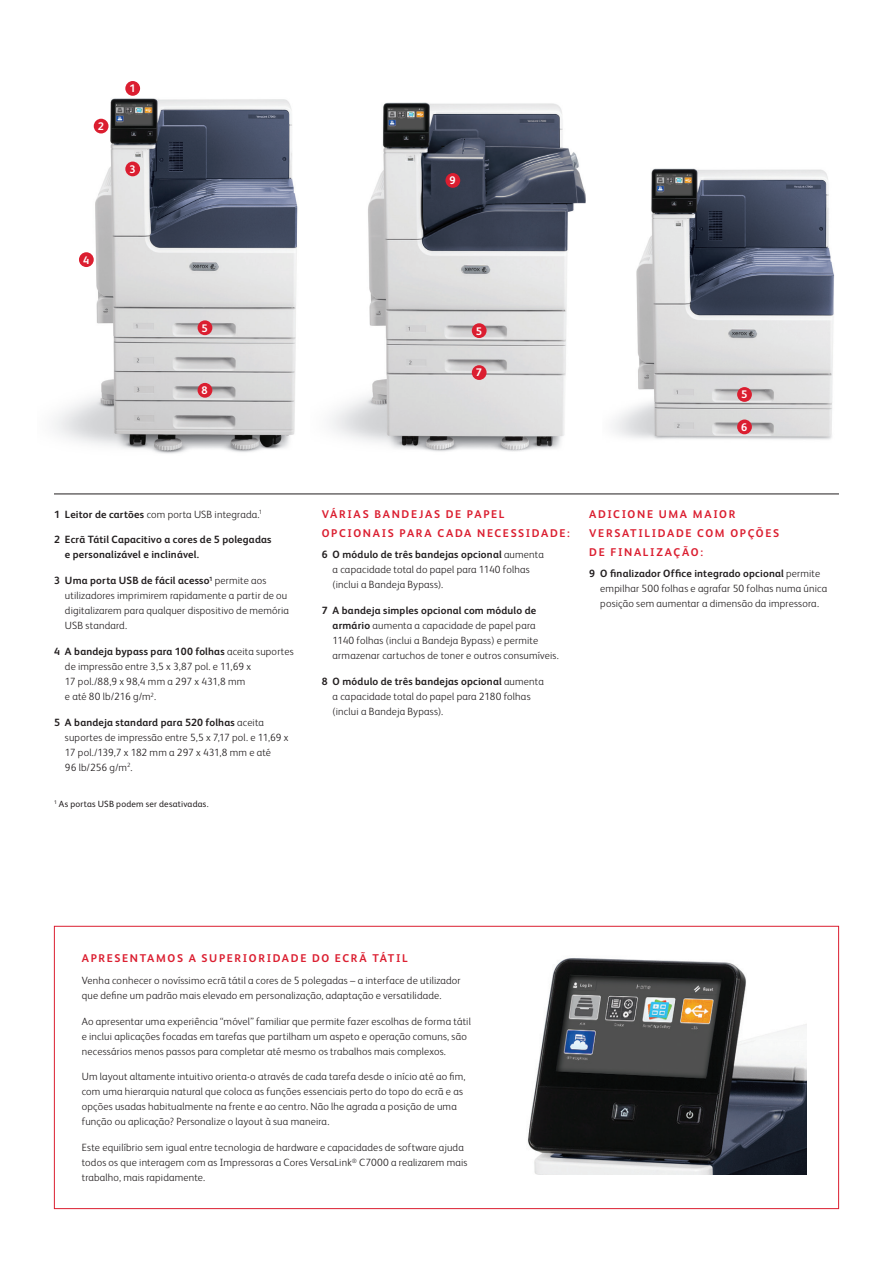
<style>
.page{position:relative;width:893px;height:1263px;background:#fff}
.page>*{position:absolute;margin:0;border:0;box-sizing:border-box;transform-origin:0 0}
.Body_Subhead_8_5_12{font:700 11.25px/18.8px "Xerox Sans";letter-spacing:.15em;color:#db1e30}
.t1{font:700 10.95px "Xerox Sans";color:#fff}
.Body_Text_7_10{font:300 10.5px/15px "Xerox Sans";letter-spacing:.02em;color:#231f20}
.Body_Text_7_10-2{font:700 10.5px/15px "Xerox Sans";letter-spacing:.015em;color:#231f20}
.Legal{font:9px "Xerox Sans";letter-spacing:.025em;color:#231f20}
.s1{font-weight:700}
</style>
<div class="page">
<img style="left:53px;top:91px;width:245px;height:363px">
<img style="left:330px;top:102px;width:256px;height:350px">
<img style="left:527px;top:958px;width:280px;height:216px">
<div style="left:472px;top:323px;width:15px;height:15px;background:#db1e30;border-radius:50%"></div>
<div style="left:472px;top:365px;width:15px;height:15px;background:#db1e30;border-radius:50%"></div>
<div style="left:445px;top:173px;width:15px;height:15px;background:#db1e30;border-radius:50%"></div>
<img style="left:613px;top:168px;width:221px;height:272px">
<div style="left:737px;top:387px;width:15px;height:15px;background:#db1e30;border-radius:50%"></div>
<div style="left:737px;top:419px;width:15px;height:15px;background:#db1e30;border-radius:50%"></div>
<div style="left:125px;top:81px;width:15px;height:15px;background:#db1e30;border-radius:50%"></div>
<div style="left:125px;top:162px;width:15px;height:14px;background:#db1e30;border-radius:50%"></div>
<div style="left:94px;top:119px;width:15px;height:14px;background:#db1e30;border-radius:50%"></div>
<div style="left:79px;top:252px;width:15px;height:15px;background:#db1e30;border-radius:50%"></div>
<div style="left:198px;top:320px;width:14px;height:15px;background:#db1e30;border-radius:50%"></div>
<div style="left:198px;top:383px;width:14px;height:15px;background:#db1e30;border-radius:50%"></div>
<hr style="left:54px;top:494px;width:785px;height:1px;background:#231f20">
<p class="t1" style="left:98px;top:119px;width:8px">2</p>
<p class="t1" style="left:129px;top:81px;width:8px">1</p>
<p class="t1" style="left:129px;top:162px;width:8px">3</p>
<p class="t1" style="left:83px;top:252px;width:8px">4</p>
<p class="t1" style="left:202px;top:320px;width:8px">5</p>
<p class="t1" style="left:202px;top:383px;width:8px">8</p>
<p class="t1" style="left:449px;top:173px;width:8px">9</p>
<p class="t1" style="left:476px;top:323px;width:8px">5</p>
<p class="t1" style="left:476px;top:365px;width:8px">7</p>
<p class="t1" style="left:741px;top:387px;width:8px">5</p>
<p class="t1" style="left:741px;top:419px;width:8px">6</p>
<p class="Body_Text_7_10" style="left:54px;top:506px;width:210px"><span class="s1">1 Leitor de cartões</span> com porta USB integrada.<sup>1</sup></p>
<p class="Body_Text_7_10-2" style="left:65px;top:532px;width:208px;text-indent:-11px">2 Ecrã Tátil Capacitivo a cores de 5 polegadas e personalizável e inclinável.</p>
<p class="Body_Text_7_10" style="left:65px;top:573px;width:226px;text-indent:-11px"><span class="s1">3 Uma porta USB de fácil acesso</span><sup>1</sup> permite aos utilizadores imprimirem rapidamente a partir de ou digitalizarem para qualquer dispositivo de memória USB standard.</p>
<p class="Body_Text_7_10" style="left:65px;top:643px;width:230px;text-indent:-11px"><span class="s1">4 A bandeja bypass para 100 folhas</span> aceita suportes de impressão entre 3,5 x 3,87 pol. e 11,69 x<br>17 pol./88,9 x 98,4 mm a 297 x 431,8 mm<br>e até 80 lb/216 g/m<sup>2</sup>.</p>
<p class="Body_Text_7_10" style="left:65px;top:714px;width:225px;text-indent:-11px"><span class="s1">5 A bandeja standard para 520 folhas</span> aceita suportes de impressão entre 5,5 x 7,17 pol. e 11,69 x 17 pol./139,7 x 182 mm a 297 x 431,8 mm e até<br>96 lb/256 g/m<sup>2</sup>.</p>
<p class="Legal" style="left:54px;top:798px;width:156px"><sup>1</sup> As portas USB podem ser desativadas.</p>
<p class="Body_Subhead_8_5_12" style="left:322px;top:504px;width:250px">VÁRIAS BANDEJAS DE PAPEL<br>OPCIONAIS PARA CADA NECESSIDADE:</p>
<p class="Body_Text_7_10" style="left:333px;top:547px;width:213px;text-indent:-11px"><span class="s1">6 O módulo de três bandejas opcional</span> aumenta a capacidade total do papel para 1140 folhas (inclui a Bandeja Bypass).</p>
<p class="Body_Text_7_10" style="left:333px;top:603px;width:228px;text-indent:-11px"><span class="s1">7 A bandeja simples opcional com módulo de armário</span> aumenta a capacidade de papel para 1140 folhas (inclui a Bandeja Bypass) e permite armazenar cartuchos de toner e outros consumíveis.</p>
<p class="Body_Text_7_10" style="left:333px;top:673px;width:213px;text-indent:-11px"><span class="s1">8 O módulo de três bandejas opcional</span> aumenta a capacidade total do papel para 2180 folhas (inclui a Bandeja Bypass).</p>
<p class="Body_Subhead_8_5_12" style="left:589px;top:504px;width:191px">ADICIONE UMA MAIOR<br>VERSATILIDADE COM OPÇÕES<br>DE FINALIZAÇÃO:</p>
<p class="Body_Text_7_10" style="left:600px;top:566px;width:228px;text-indent:-11px"><span class="s1">9 O finalizador Office integrado opcional</span> permite empilhar 500 folhas e agrafar 50 folhas numa única posição sem aumentar a dimensão da impressora.</p>
<p class="Body_Subhead_8_5_12" style="left:82px;top:948px;width:328px">APRESENTAMOS A SUPERIORIDADE DO ECRÃ TÁTIL</p>
<p class="Body_Text_7_10" style="left:82px;top:972px;width:380px">Venha conhecer o novíssimo ecrã tátil a cores de 5 polegadas – a interface de utilizador que define um padrão mais elevado em personalização, adaptação e versatilidade.</p>
<p class="Body_Text_7_10" style="left:82px;top:1013px;width:391px">Ao apresentar uma experiência “móvel” familiar que permite fazer escolhas de forma tátil e inclui aplicações focadas em tarefas que partilham um aspeto e operação comuns, são necessários menos passos para completar até mesmo os trabalhos mais complexos.</p>
<p class="Body_Text_7_10" style="left:82px;top:1069px;width:385px">Um layout altamente intuitivo orienta-o através de cada tarefa desde o início até ao fim, com uma hierarquia natural que coloca as funções essenciais perto do topo do ecrã e as opções usadas habitualmente na frente e ao centro. Não lhe agrada a posição de uma função ou aplicação? Personalize o layout à sua maneira.</p>
<p class="Body_Text_7_10" style="left:82px;top:1139px;width:387px">Este equilíbrio sem igual entre tecnologia de hardware e capacidades de software ajuda todos os que interagem com as Impressoras a Cores VersaLink<sup>®</sup> C7000 a realizarem mais trabalho, mais rapidamente.</p>
</div>
